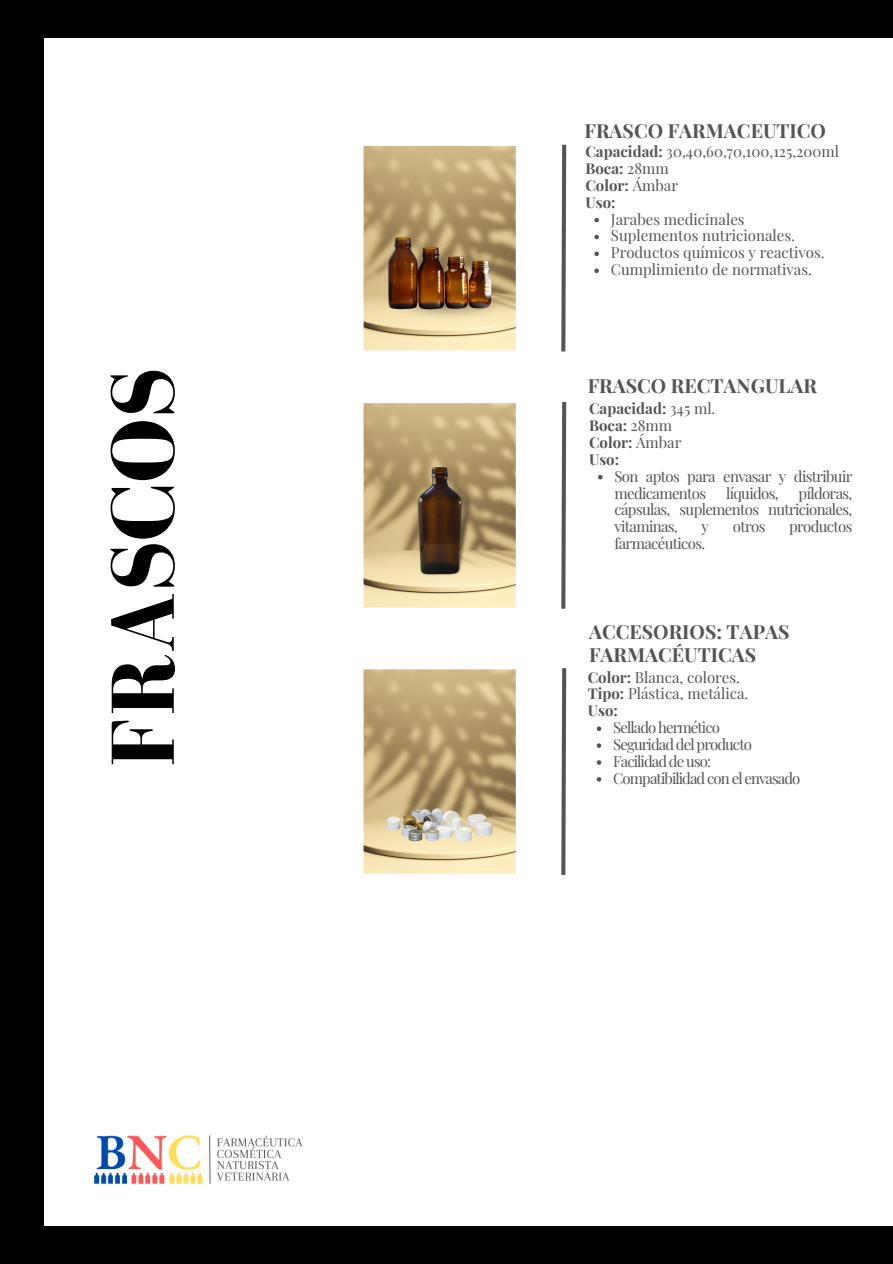
<style>
.page{position:relative;width:893px;height:1264px;background:#fff}
.page>*{position:absolute;margin:0;border:0;box-sizing:border-box;transform-origin:0 0}
.t1{font:700 91.8px "Bodoni FLF";color:#000}
.t2{font:700 19.5px/22.5px "Playfair Display";color:#545454}
.t3{font:15px/16.8px "Playfair Display";letter-spacing:-.045em;color:#545454}
.t4{font:15px "Playfair Display";color:#545454}
.t5{font:700 15px "Playfair Display";color:#545454}
.s1{font-weight:700}
.s2{font-weight:400}
</style>
<div class="page">
<div style="left:0;top:0;width:892px;height:1263px;background:#000"></div>
<div style="left:44px;top:38px;width:848px;height:1187px;background:#fff"></div>
<svg style="left:363px;top:145px;width:153px;height:206px;background:#b99e71"></svg>
<svg style="left:561px;top:145px;width:5px;height:206px"></svg>
<svg style="left:363px;top:669px;width:153px;height:205px;background:#c6b084"></svg>
<svg style="left:561px;top:402px;width:5px;height:206px"></svg>
<svg style="left:561px;top:668px;width:5px;height:207px"></svg>
<img style="left:94px;top:1135px;width:209px;height:49px">
<svg style="left:594px;top:218px;width:5px;height:4px"></svg>
<svg style="left:594px;top:235px;width:5px;height:4px"></svg>
<svg style="left:594px;top:251px;width:5px;height:5px"></svg>
<svg style="left:594px;top:268px;width:5px;height:5px"></svg>
<svg style="left:598px;top:475px;width:4px;height:4px"></svg>
<svg style="left:596px;top:726px;width:5px;height:5px"></svg>
<svg style="left:596px;top:743px;width:5px;height:5px"></svg>
<svg style="left:596px;top:760px;width:5px;height:4px"></svg>
<svg style="left:596px;top:777px;width:5px;height:4px"></svg>
<svg style="left:363px;top:403px;width:153px;height:205px;background:#b8a176"></svg>
<p class="t1" style="left:93px;top:767px;width:401px;rotate:-90deg">FRASCOS</p>
<p class="t2" style="left:584px;top:119px;width:243px">FRASCO FARMACEUTICO</p>
<p class="t4" style="left:585px;top:141px;width:255px"><span class="s1">Capacidad:</span> 30,40,60,70,100,125,200ml</p>
<p class="t5" style="left:585px;top:158px;width:85px">Boca: <span class="s2">28mm</span></p>
<p class="t5" style="left:585px;top:175px;width:94px">Color: <span class="s2">Ámbar</span></p>
<p class="t5" style="left:585px;top:191px;width:32px">Uso:</p>
<p class="t4" style="left:611px;top:208px;width:135px">Jarabes medicinales</p>
<p class="t4" style="left:611px;top:225px;width:185px">Suplementos nutricionales.</p>
<p class="t4" style="left:611px;top:242px;width:215px">Productos químicos y reactivos.</p>
<h2 class="t4" style="left:611px;top:259px;width:202px">Cumplimiento de normativas.</h2>
<p class="t2" style="left:587px;top:374px;width:231px">FRASCO RECTANGULAR</p>
<p class="t5" style="left:589px;top:398px;width:128px">Capacidad: <span class="s2">345 ml.</span></p>
<p class="t5" style="left:589px;top:415px;width:85px">Boca: <span class="s2">28mm</span></p>
<p class="t5" style="left:589px;top:431px;width:94px">Color: <span class="s2">Ámbar</span></p>
<p class="t5" style="left:589px;top:448px;width:32px">Uso:</p>
<p class="t3" style="left:614px;top:467px;width:239px">Son aptos para envasar y distribuir medicamentos</p>
<p class="t3" style="left:614px;top:484px;width:239px;text-align:justify;text-indent:184px">píldoras, cápsulas, suplementos nutricionales, vitaminas,</p>
<p class="t3" style="left:726px;top:484px;width:54px">líquidos,</p>
<p class="t3" style="left:701px;top:517px;width:9px">y</p>
<p class="t3" style="left:732px;top:517px;width:34px">otros</p>
<p class="t3" style="left:789px;top:517px;width:65px">productos</p>
<p class="t3" style="left:614px;top:534px;width:92px">farmacéuticos.</p>
<p class="t2" style="left:589px;top:620px;width:202px">ACCESORIOS: TAPAS<br>FARMACÉUTICAS</p>
<h2 class="t4" style="left:587px;top:666px;width:154px"><span class="s1">Color:</span> Blanca, colores.</h2>
<p class="t4" style="left:587px;top:683px;width:162px"><span class="s1">Tipo:</span> Plástica, metálica.</p>
<p class="t5" style="left:587px;top:700px;width:32px">Uso:</p>
<p class="t3" style="left:613px;top:718px;width:108px">Sellado hermético</p>
<p class="t3" style="left:613px;top:735px;width:140px">Seguridad del producto</p>
<p class="t3" style="left:613px;top:752px;width:99px">Facilidad de uso:</p>
<p class="t3" style="left:613px;top:769px;width:189px">Compatibilidad con el envasado</p>
</div>
